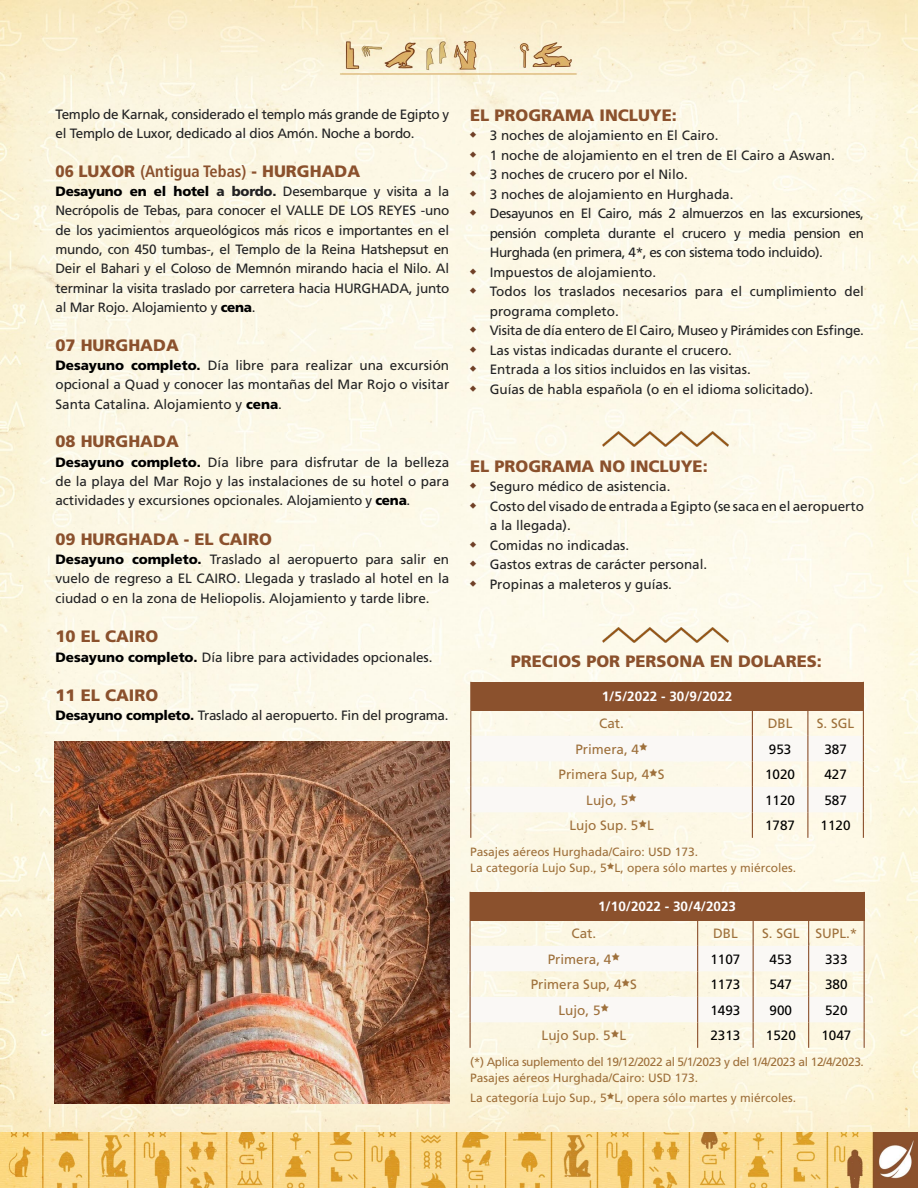
<style>
.page{position:relative;width:918px;height:1188px;background:#fff}
.page>*{position:absolute;margin:0;border:0;box-sizing:border-box;transform-origin:0 0}
.t1{font:900 16.5px "Frutiger";color:#8b512d}
.t2{font:900 16.5px "Frutiger";color:#8b512d;scale:.91 1}
.t3{font:13.5px/19.5px "Frutiger";color:#222223;text-align:justify}
.t4{font:13.5px/19.4px "Frutiger";letter-spacing:-.02em;color:#222223}
.t5{font:13.5px "Frutiger";color:#9e703b}
.t6{font:13.5px "Frutiger";color:#000}
.t7{font:700 13.5px "Frutiger";color:#fff}
.t8{font:12px/16.5px "Frutiger";color:#9e703b}
.t9{font:12px/16.5px "Frutiger";letter-spacing:-.03em;color:#9e703b}
.s1{font-weight:700;font-stretch:condensed}
.s2{font-weight:900;color:#000}
.s3{font-weight:900}
</style>
<div class="page">
<img style="left:0;top:0;width:918px;height:1132px">
<img style="left:0;top:1132px;width:918px;height:56px">
<svg style="left:470px;top:682px;width:394px;height:156px"></svg>
<svg style="left:470px;top:892px;width:395px;height:156px"></svg>
<img style="left:603px;top:628px;width:125px;height:15px">
<img style="left:603px;top:432px;width:125px;height:14px">
<img style="left:54px;top:742px;width:395px;height:361px">
<svg style="left:470px;top:132px;width:6px;height:6px"></svg>
<svg style="left:470px;top:151px;width:6px;height:6px"></svg>
<svg style="left:470px;top:171px;width:6px;height:6px"></svg>
<svg style="left:470px;top:190px;width:6px;height:6px"></svg>
<svg style="left:470px;top:210px;width:6px;height:6px"></svg>
<svg style="left:470px;top:268px;width:6px;height:6px"></svg>
<svg style="left:470px;top:288px;width:6px;height:6px"></svg>
<svg style="left:470px;top:327px;width:6px;height:6px"></svg>
<svg style="left:470px;top:346px;width:6px;height:6px"></svg>
<svg style="left:470px;top:366px;width:6px;height:6px"></svg>
<svg style="left:470px;top:385px;width:6px;height:6px"></svg>
<svg style="left:470px;top:483px;width:6px;height:6px"></svg>
<svg style="left:470px;top:502px;width:6px;height:6px"></svg>
<svg style="left:470px;top:541px;width:6px;height:6px"></svg>
<svg style="left:470px;top:561px;width:6px;height:6px"></svg>
<svg style="left:470px;top:580px;width:6px;height:6px"></svg>
<p class="t4" style="left:56px;top:104px;width:395px">Templo de Karnak, considerado el templo más grande de Egipto y el Templo de Luxor, dedicado al dios Amón. Noche a bordo.</p>
<p class="t2" style="left:56px;top:161px;width:336px">06 LUXOR <span class="s1">(Antigua Tebas)</span> - HURGHADA</p>
<p class="t3" style="left:56px;top:181px;width:395px"><span class="s2">Desayuno en el hotel</span> <span class="s3">a bordo.</span> Desembarque y visita a la Necrópolis de Tebas, para conocer el VALLE DE LOS REYES -uno de los yacimientos arqueológicos más ricos e importantes en el mundo, con 450 tumbas-, el Templo de la Reina Hatshepsut en Deir el Bahari y el Coloso de Memnón mirando hacia el Nilo. Al terminar la visita traslado por carretera hacia HURGHADA, junto al Mar Rojo. Alojamiento y <span class="s2">cena</span>.</p>
<p class="t1" style="left:56px;top:335px;width:125px">07 HURGHADA</p>
<p class="t3" style="left:56px;top:356px;width:395px"><span class="s2">Desayuno completo.</span> Día libre para realizar una excursión opcional a Quad y conocer las montañas del Mar Rojo o visitar Santa Catalina. Alojamiento y <span class="s2">cena</span>.</p>
<p class="t1" style="left:56px;top:432px;width:125px">08 HURGHADA</p>
<p class="t3" style="left:56px;top:452px;width:395px"><span class="s2">Desayuno completo.</span> Día libre para disfrutar de la belleza de la playa del Mar Rojo y las instalaciones de su hotel o para actividades y excursiones opcionales. Alojamiento y <span class="s2">cena</span>.</p>
<p class="t1" style="left:56px;top:529px;width:218px">09 HURGHADA - EL CAIRO</p>
<p class="t3" style="left:56px;top:549px;width:395px"><span class="s2">Desayuno completo.</span> Traslado al aeropuerto para salir en vuelo de regreso a EL CAIRO. Llegada y traslado al hotel en la ciudad o en la zona de Heliopolis. Alojamiento y tarde libre.</p>
<p class="t1" style="left:56px;top:626px;width:104px">10 EL CAIRO</p>
<p class="t3" style="left:56px;top:647px;width:379px"><span class="s2">Desayuno completo.</span> Día libre para actividades opcionales.</p>
<p class="t1" style="left:56px;top:685px;width:104px">11 EL CAIRO</p>
<p class="t4" style="left:56px;top:706px;width:395px"><span class="s2">Desayuno completo.</span> Traslado al aeropuerto. Fin del programa.</p>
<p class="t1" style="left:470px;top:105px;width:208px">EL PROGRAMA INCLUYE:</p>
<p class="t3" style="left:490px;top:126px;width:376px;text-align:left">3 noches de alojamiento en El Cairo.<br>1 noche de alojamiento en el tren de El Cairo a Aswan.<br>3 noches de crucero por el Nilo.<br>3 noches de alojamiento en Hurghada.<br>Desayunos en El Cairo, más 2 almuerzos en las excursiones, pensión completa durante el crucero y media pension en Hurghada (en primera, 4*, es con sistema todo incluido).<br>Impuestos de alojamiento.<br>Todos los traslados necesarios para el cumplimiento del programa completo.<br>Visita de día entero de El Cairo, Museo y Pirámides con Esfinge.<br>Las vistas indicadas durante el crucero.<br>Entrada a los sitios incluidos en las visitas.<br>Guías de habla española (o en el idioma solicitado).</p>
<p class="t1" style="left:470px;top:456px;width:239px">EL PROGRAMA NO INCLUYE:</p>
<p class="t3" style="left:490px;top:477px;width:376px;text-align:left">Seguro médico de asistencia.<br>Costo del visado de entrada a Egipto (se saca en el aeropuerto a la llegada).<br>Comidas no indicadas.<br>Gastos extras de carácter personal.<br>Propinas a maleteros y guías.</p>
<p class="t1" style="left:511px;top:651px;width:313px">PRECIOS POR PERSONA EN DOLARES:</p>
<p class="t7" style="left:602px;top:689px;width:132px">1/5/2022 - 30/9/2022</p>
<p class="t5" style="left:599px;top:716px;width:26px">Cat.</p>
<p class="t5" style="left:768px;top:716px;width:26px">DBL</p>
<p class="t5" style="left:817px;top:716px;width:39px">S. SGL</p>
<p class="t5" style="left:575px;top:741px;width:74px">Primera, 4<sup>A</sup></p>
<p class="t6" style="left:769px;top:741px;width:24px">953</p>
<p class="t6" style="left:824px;top:741px;width:24px">387</p>
<p class="t5" style="left:559px;top:767px;width:108px">Primera Sup, 4<sup>A</sup>S</p>
<p class="t6" style="left:765px;top:767px;width:32px">1020</p>
<p class="t6" style="left:824px;top:767px;width:24px">427</p>
<p class="t5" style="left:586px;top:792px;width:52px">Lujo, 5<sup>A</sup></p>
<p class="t6" style="left:765px;top:792px;width:32px">1120</p>
<p class="t6" style="left:824px;top:792px;width:24px">587</p>
<p class="t5" style="left:569px;top:818px;width:86px">Lujo Sup. 5<sup>A</sup>L</p>
<p class="t6" style="left:765px;top:818px;width:32px">1787</p>
<p class="t6" style="left:821px;top:818px;width:32px">1120</p>
<p class="t8" style="left:470px;top:843px;width:327px">Pasajes aéreos Hurghada/Cairo: USD 173.<br>La categoría Lujo Sup., 5<sup>A</sup>L, opera sólo martes y miércoles.</p>
<p class="t7" style="left:598px;top:899px;width:140px">1/10/2022 - 30/4/2023</p>
<p class="t5" style="left:571px;top:926px;width:26px">Cat.</p>
<p class="t5" style="left:713px;top:926px;width:26px">DBL</p>
<p class="t5" style="left:762px;top:926px;width:97px">S. SGL SUPL.*</p>
<p class="t5" style="left:548px;top:951px;width:74px">Primera, 4<sup>A</sup></p>
<p class="t6" style="left:710px;top:951px;width:32px">1107</p>
<p class="t6" style="left:770px;top:951px;width:24px">453</p>
<p class="t6" style="left:825px;top:951px;width:24px">333</p>
<p class="t5" style="left:531px;top:977px;width:108px">Primera Sup, 4<sup>A</sup>S</p>
<p class="t6" style="left:710px;top:977px;width:32px">1173</p>
<p class="t6" style="left:770px;top:977px;width:24px">547</p>
<p class="t6" style="left:825px;top:977px;width:24px">380</p>
<p class="t5" style="left:559px;top:1002px;width:52px">Lujo, 5<sup>A</sup></p>
<p class="t6" style="left:710px;top:1002px;width:32px">1493</p>
<p class="t6" style="left:770px;top:1002px;width:24px">900</p>
<p class="t6" style="left:825px;top:1002px;width:24px">520</p>
<p class="t5" style="left:542px;top:1028px;width:86px">Lujo Sup. 5<sup>A</sup>L</p>
<p class="t6" style="left:710px;top:1028px;width:32px">2313</p>
<p class="t6" style="left:766px;top:1028px;width:32px">1520</p>
<p class="t6" style="left:821px;top:1028px;width:32px">1047</p>
<p class="t9" style="left:470px;top:1053px;width:395px">(*) Aplica suplemento del 19/12/2022 al 5/1/2023 y del 1/4/2023 al 12/4/2023.<br>Pasajes aéreos Hurghada/Cairo: USD 173.</p>
<p class="t8" style="left:470px;top:1089px;width:327px">La categoría Lujo Sup., 5<sup>A</sup>L, opera sólo martes y miércoles.</p>
</div>
